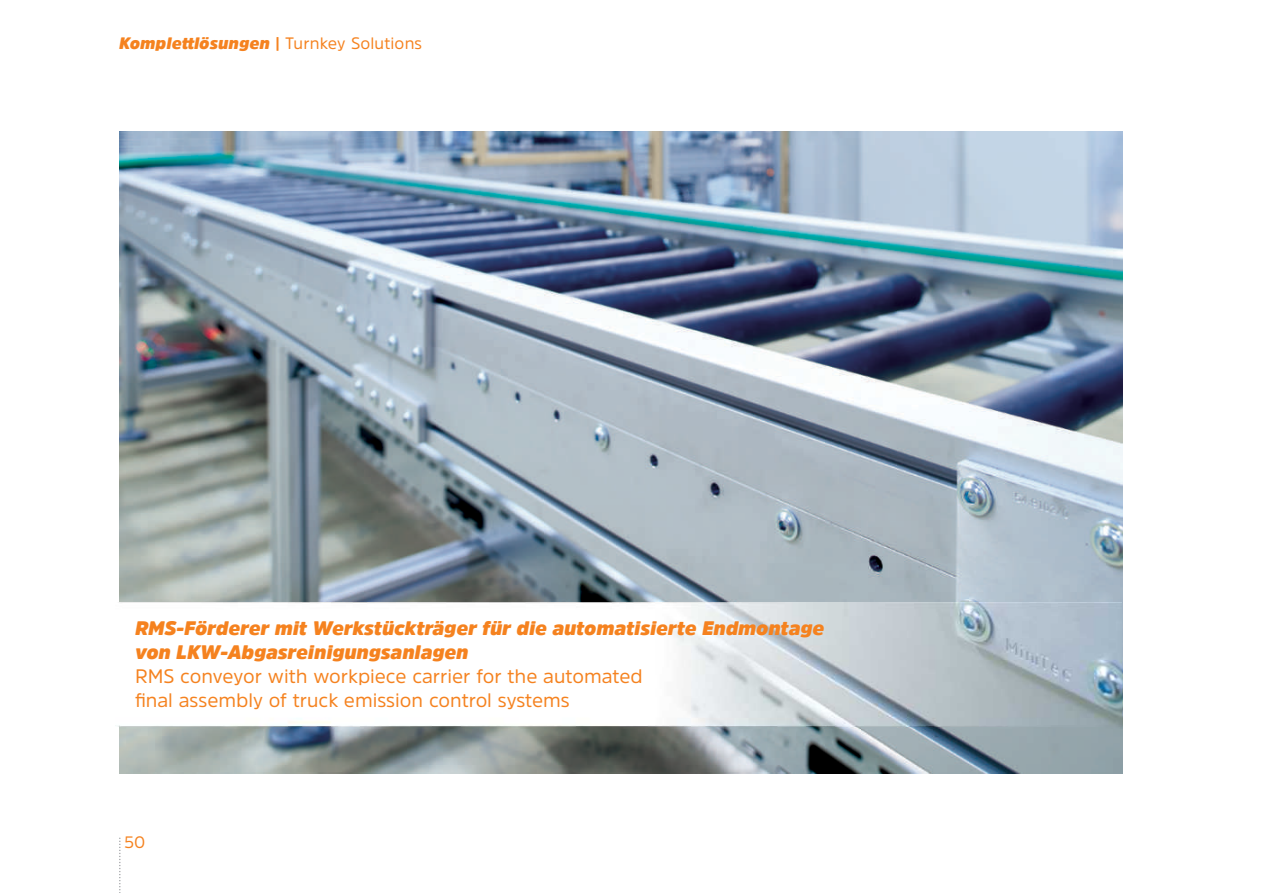
<style>
.page{position:relative;width:1263px;height:893px;background:#fff}
.page>*{position:absolute;margin:0;border:0;box-sizing:border-box;transform-origin:0 0}
.t1{font:italic 900 19.5px/24px "Amsi Pro";color:#f5821f}
.t2{font:19.5px/24px "Amsi Pro";color:#f5821f}
.t3{font:italic 900 16.5px "Amsi Pro";letter-spacing:.01em;color:#f5821f}
.t4{font:16.5px "Amsi Pro";color:#f5821f}
.s1{font-weight:700;font-style:normal}
.s2{font-weight:400;font-style:normal}
</style>
<div class="page">
<svg style="left:119px;top:838px;width:2px;height:55px"></svg>
<img style="left:119px;top:132px;width:1004px;height:642px">
<img style="left:119px;top:602px;width:1003px;height:124px">
<p class="t3" style="left:119px;top:36px;width:305px">Kompleמּlösungen <span class="s1">|</span> <span class="s2">Turnkey Solutions</span></p>
<p class="t1" style="left:135px;top:618px;width:691px">RMS-Förderer mit Werkstückträger für die automatisierte Endmontage von LKW-Abgasreinigungsanlagen</p>
<p class="t2" style="left:135px;top:664px;width:509px">RMS conveyor with workpiece carrier for the automated final assembly of truck emission control systems</p>
<p class="t4" style="left:124px;top:833px;width:22px">50</p>
</div>
